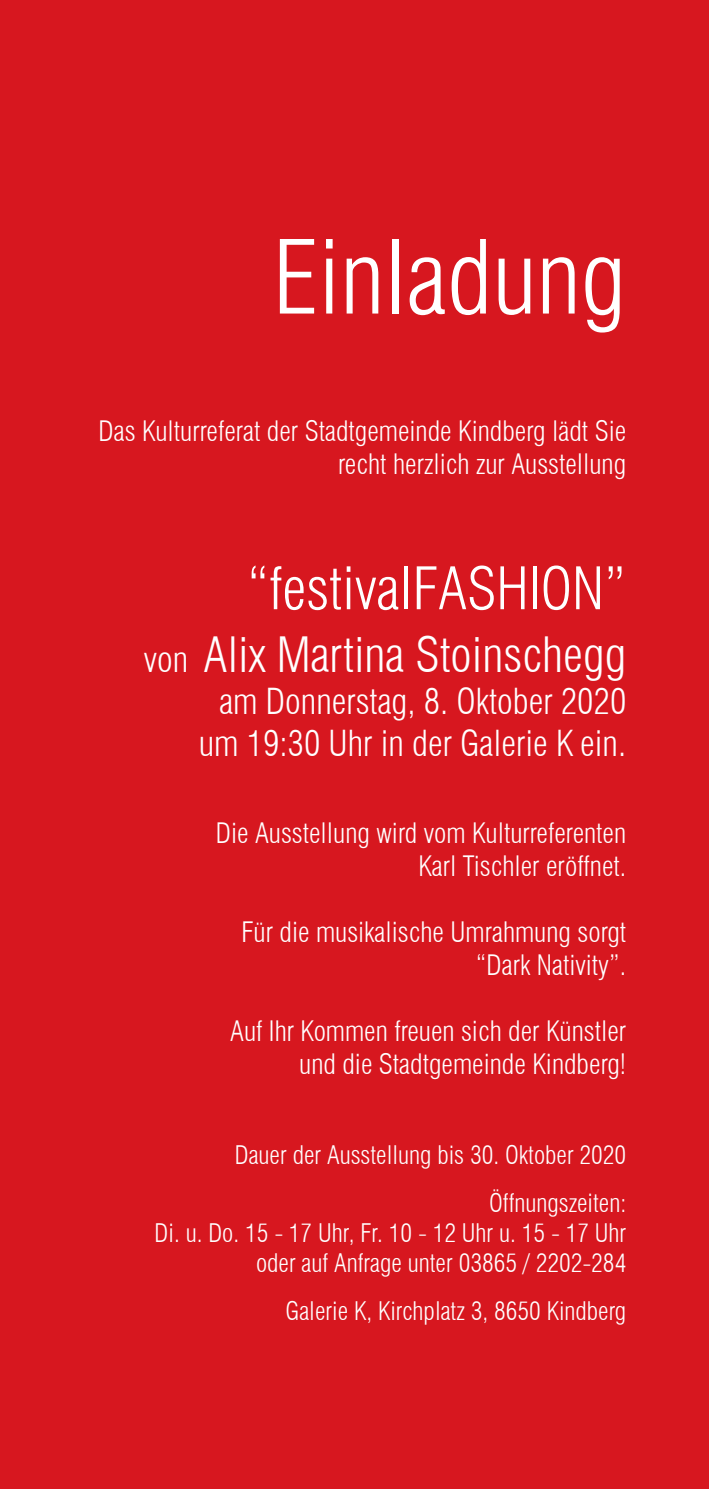
<style>
.page{position:relative;width:709px;height:1489px;background:#fff}
.page>*{position:absolute;margin:0;border:0;box-sizing:border-box;transform-origin:0 0}
.t1{font:300 condensed 100px "Swiss 721 BT";color:#fff}
.t2{font:300 condensed 57.5px "Swiss 721 BT";color:#fff}
.t3{font:300 condensed 47.5px "Swiss 721 BT";color:#fff}
.t4{font:300 condensed 35px/42px "Swiss 721 BT";color:#fff;text-align:center}
.t5{font:300 condensed 27.5px/33px "Swiss 721 BT";color:#fff;text-align:right}
.t6{font:300 condensed 25px/48px "Swiss 721 BT";color:#fff;text-align:right}
.s1{font-size:35px}
</style>
<div class="page">
<div style="left:0;top:0;width:709px;height:1488px;background:#d7171f"></div>
<h1 class="t1" style="left:273px;top:217px;width:355px">Einladung</h1>
<p class="t5" style="left:99px;top:414px;width:529px">Das Kulturreferat der Stadtgemeinde Kindberg lädt Sie recht herzlich zur Ausstellung</p>
<h2 class="t2" style="left:247px;top:554px;width:381px">“festivalFASHION”</h2>
<h3 class="t3" style="left:144px;top:626px;width:484px"><span class="s1">von</span> Alix Martina Stoinschegg</h3>
<p class="t4" style="left:199px;top:680px;width:429px">am Donnerstag, 8. Oktober 2020 um 19:30 Uhr in der Galerie K ein.</p>
<p class="t5" style="left:216px;top:816px;width:412px">Die Ausstellung wird vom Kulturreferenten<br>Karl Tischler eröffnet.</p>
<p class="t5" style="left:241px;top:915px;width:386px">Für die musikalische Umrahmung sorgt “Dark Nativity”.</p>
<p class="t5" style="left:230px;top:1014px;width:397px">Auf Ihr Kommen freuen sich der Künstler und die Stadtgemeinde Kindberg!</p>
<p class="t6" style="left:235px;top:1130px;width:393px">Dauer der Ausstellung bis 30. Oktober 2020<br>Öffnungszeiten:</p>
<p class="t6" style="left:155px;top:1217px;width:473px;line-height:30px">Di. u. Do. 15 - 17 Uhr, Fr. 10 - 12 Uhr u. 15 - 17 Uhr oder auf Anfrage unter 03865 / 2202-284</p>
<p class="t6" style="left:286px;top:1286px;width:342px">Galerie K, Kirchplatz 3, 8650 Kindberg</p>
</div>
